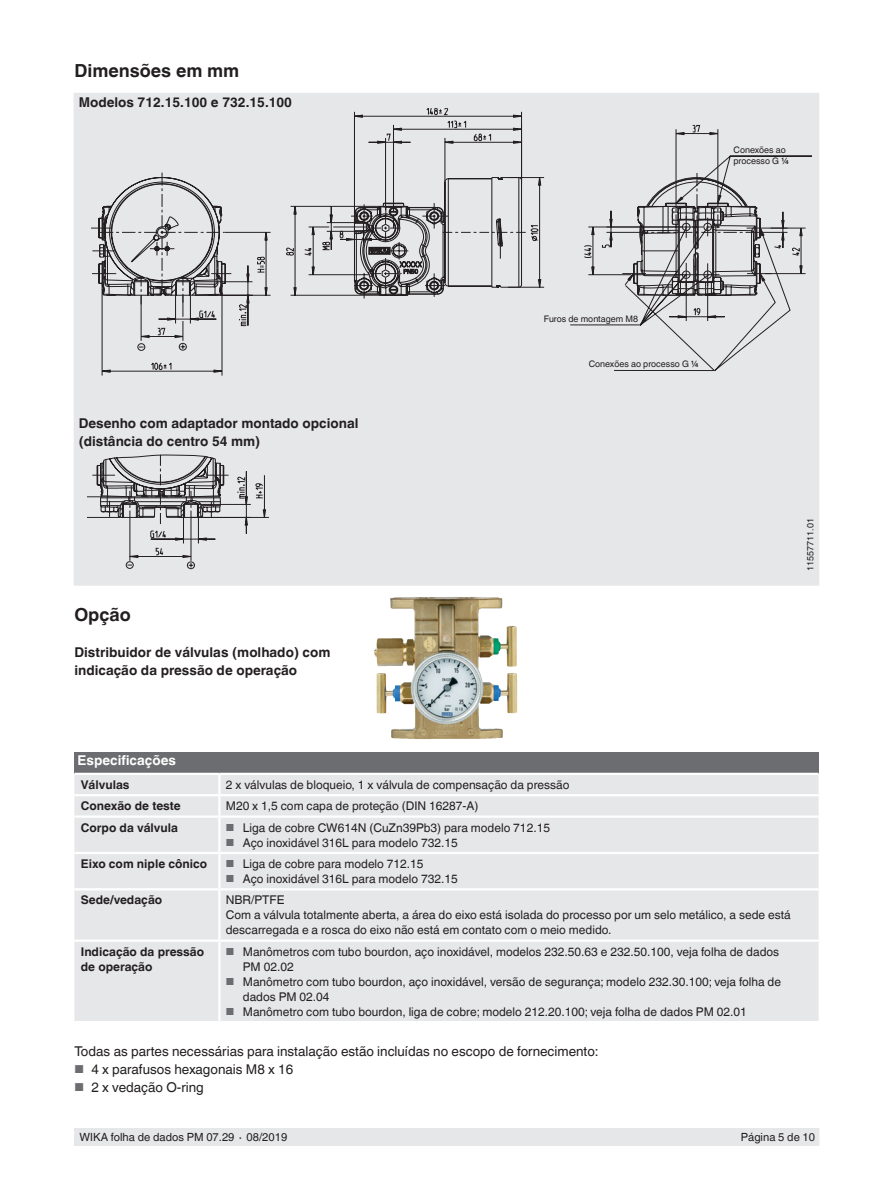
<style>
.page{position:relative;width:893px;height:1188px;background:#fff}
.page>*{position:absolute;margin:0;border:0;box-sizing:border-box;transform-origin:0 0}
.t1{font:700 18px "Helvetica World";color:#231f20}
.t2{font:700 13.5px/18px "Helvetica World";color:#231f20}
.t3{font:13.5px "Helvetica World";color:#231f20}
.t4{font:700 13.5px "Helvetica World";color:#fff}
.t5{font:12px/15px "Helvetica World";color:#231f20}
.t6{font:700 12px/15px "Helvetica World";color:#231f20}
.t7{font:11.25px "Helvetica World";color:#231f20}
.t8{font:9px/10.5px "Helvetica World";color:#231f20}
.s1{font-weight:700}
.s2{font-size:10.2px;color:#6c6d70}
.s3{font-size:11.55px;color:#6c6d70}
</style>
<div class="page">
<div style="left:75px;top:1128px;width:744px;height:17px;background:#e6e7e9"></div>
<div style="left:74px;top:93px;width:745px;height:493px;background:#e6e7e9"></div>
<svg style="left:87px;top:109px;width:719px;height:452px"></svg>
<svg style="left:91px;top:172px;width:697px;height:386px"></svg>
<svg style="left:129px;top:156px;width:683px;height:366px"></svg>
<div style="left:74px;top:753px;width:745px;height:21px;background:#6c6d70"></div>
<div style="left:74px;top:775px;width:745px;height:246px;background:#e6e7e9"></div>
<hr style="left:218px;top:775px;width:3px;height:19px;background:#fff">
<hr style="left:74px;top:794px;width:145px;height:2px;background:#fff">
<hr style="left:219px;top:794px;width:600px;height:2px;background:#fff">
<hr style="left:218px;top:796px;width:3px;height:19px;background:#fff">
<hr style="left:74px;top:815px;width:145px;height:3px;background:#fff">
<hr style="left:219px;top:815px;width:600px;height:3px;background:#fff">
<hr style="left:218px;top:818px;width:3px;height:34px;background:#fff">
<hr style="left:74px;top:852px;width:145px;height:2px;background:#fff">
<hr style="left:219px;top:852px;width:600px;height:2px;background:#fff">
<hr style="left:218px;top:854px;width:3px;height:34px;background:#fff">
<hr style="left:218px;top:942px;width:3px;height:79px;background:#fff">
<hr style="left:74px;top:773px;width:145px;height:2px;background:#fff">
<hr style="left:219px;top:773px;width:600px;height:2px;background:#fff">
<hr style="left:219px;top:888px;width:600px;height:2px;background:#fff">
<hr style="left:219px;top:940px;width:600px;height:2px;background:#fff">
<hr style="left:74px;top:888px;width:145px;height:2px;background:#fff">
<hr style="left:218px;top:890px;width:3px;height:50px;background:#fff">
<hr style="left:74px;top:940px;width:145px;height:2px;background:#fff">
<img style="left:374px;top:597px;width:99px;height:139px">
<h1 class="t1" style="left:74px;top:60px;width:166px">Dimensões em mm</h1>
<p class="t2" style="left:79px;top:94px;width:215px">Modelos 712.15.100 e 732.15.100</p>
<p class="t8" style="left:733px;top:145px;width:57px">Conexões ao processo G <span class="s1">¼</span></p>
<p class="t2" style="left:79px;top:414px;width:281px">Desenho com adaptador montado opcional (distância do centro 54 mm)</p>
<h1 class="t1" style="left:74px;top:604px;width:58px">Opção</h1>
<p class="t2" style="left:74px;top:643px;width:258px">Distribuidor de válvulas (molhado) com indicação da pressão de operação</p>
<p class="t8" style="left:544px;top:314px;width:96px">Furos de montagem M8</p>
<p class="t8" style="left:589px;top:359px;width:111px">Conexões ao processo G <span class="s1">¼</span></p>
<p class="t8" style="left:805px;top:571px;width:54px;rotate:-90deg">11557711.01</p>
<p class="t4" style="left:78px;top:753px;width:100px">Especificações</p>
<p class="t6" style="left:81px;top:777px;width:50px">Válvulas</p>
<p class="t5" style="left:226px;top:777px;width:345px">2 x válvulas de bloqueio, 1 x válvula de compensação da pressão</p>
<p class="t6" style="left:81px;top:799px;width:102px">Conexão de teste</p>
<p class="t5" style="left:226px;top:799px;width:254px">M20 x 1,5 com capa de proteção (DIN 16287-A)</p>
<p class="t6" style="left:81px;top:820px;width:99px">Corpo da válvula</p>
<p class="t5" style="left:226px;top:820px;width:326px"><span class="s2">■</span> Liga de cobre CW614N (CuZn39Pb3) para modelo 712.15</p>
<p class="t5" style="left:226px;top:835px;width:233px"><span class="s2">■</span> Aço inoxidável 316L para modelo 732.15</p>
<p class="t6" style="left:81px;top:856px;width:128px">Eixo com niple cônico</p>
<p class="t5" style="left:226px;top:856px;width:199px"><span class="s2">■</span> Liga de cobre para modelo 712.15</p>
<p class="t5" style="left:226px;top:871px;width:233px"><span class="s2">■</span> Aço inoxidável 316L para modelo 732.15</p>
<p class="t6" style="left:81px;top:893px;width:83px">Sede/vedação</p>
<p class="t5" style="left:226px;top:893px;width:566px">NBR/PTFE<br>Com a válvula totalmente aberta, a área do eixo está isolada do processo por um selo metálico, a sede está descarregada e a rosca do eixo não está em contato com o meio medido.</p>
<p class="t6" style="left:81px;top:944px;width:125px">Indicação da pressão de operação</p>
<p class="t5" style="left:243px;top:944px;width:538px;text-indent:-17px"><span class="s2">■</span> Manômetros com tubo bourdon, aço inoxidável, modelos 232.50.63 e 232.50.100, veja folha de dados<br>PM 02.02</p>
<p class="t5" style="left:243px;top:974px;width:540px;text-indent:-17px"><span class="s2">■</span> Manômetro com tubo bourdon, aço inoxidável, versão de segurança; modelo 232.30.100; veja folha de dados PM 02.04</p>
<p class="t5" style="left:226px;top:1004px;width:523px"><span class="s2">■</span> Manômetro com tubo bourdon, liga de cobre; modelo 212.20.100; veja folha de dados PM 02.01</p>
<p class="t3" style="left:74px;top:1044px;width:526px">Todas as partes necessárias para instalação estão incluídas no escopo de fornecimento:</p>
<p class="t3" style="left:74px;top:1062px;width:220px"><span class="s3">■</span> 4 x parafusos hexagonais M8 x 16</p>
<p class="t3" style="left:74px;top:1080px;width:131px"><span class="s3">■</span> 2 x vedação O-ring</p>
<p class="t7" style="left:80px;top:1131px;width:209px">WIKA folha de dados PM 07.29 ∙ 08/2019</p>
<p class="t7" style="left:741px;top:1131px;width:76px">Página 5 de 10</p>
</div>
